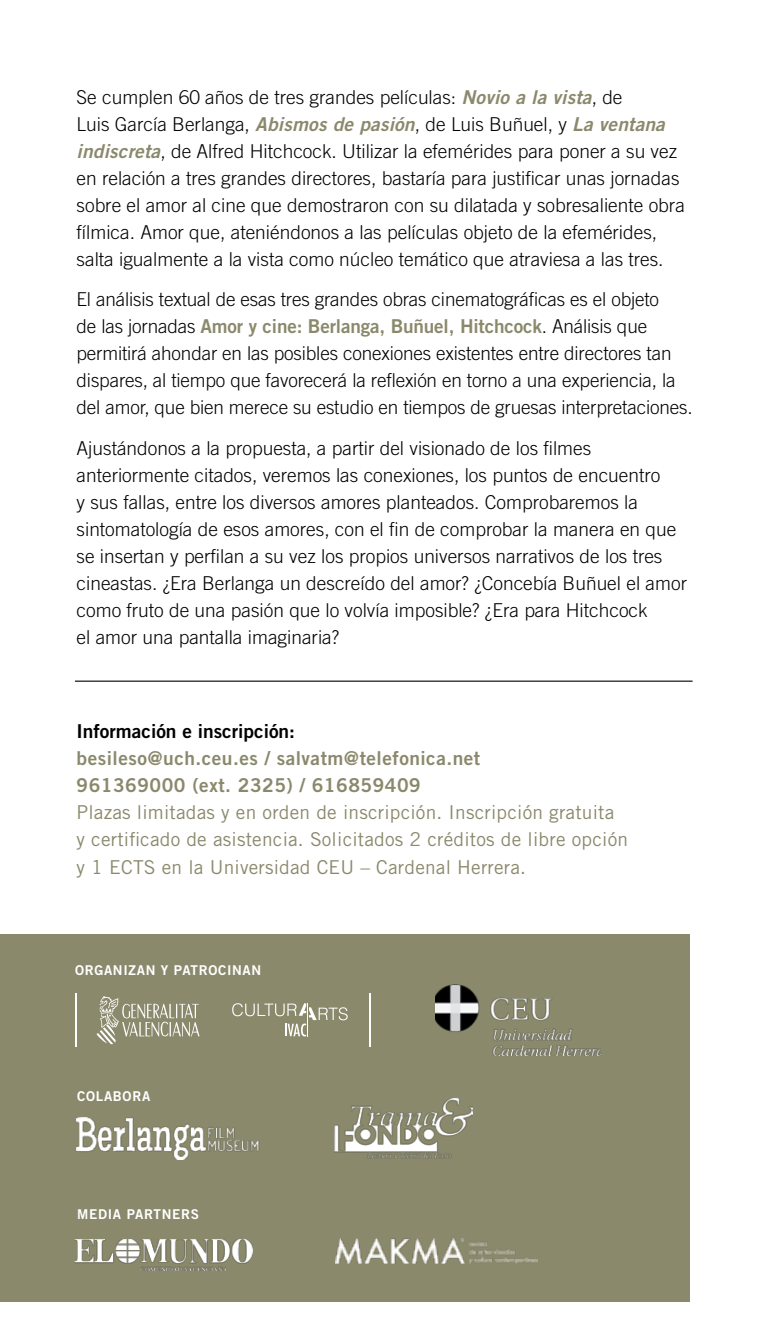
<style>
.page{position:relative;width:766px;height:1340px;background:#fff}
.page>*{position:absolute;margin:0;border:0;box-sizing:border-box;transform-origin:0 0}
.t1{font:300 19.12px/27px "Trade Gothic LT Std";color:#000}
.t2{font:19.12px/27px "Trade Gothic LT Std";letter-spacing:.01em;color:#8b896c}
.t3{font:19.12px/27px "Trade Gothic LT Std Bd 2";letter-spacing:.025em;color:#8b896c}
.t4{font:19.12px "Trade Gothic LT Std Bd 2";letter-spacing:-.01em;color:#8b896c}
.t5{font:19.12px "Trade Gothic LT Std Bd 2";color:#000}
.t6{font:13.5px "Trade Gothic LT Std Bd 2";letter-spacing:.05em;color:#fff}
.s1{font-family:"Trade Gothic LT Std Bd 2 Obl";font-weight:400;color:#8b896c}
.s2{font-family:"Trade Gothic LT Std";font-weight:300;color:#000}
</style>
<div class="page">
<div style="left:0;top:934px;width:689px;height:367px;background:#8b896c"></div>
<svg style="left:232px;top:1003px;width:115px;height:33px"></svg>
<hr style="left:75px;top:993px;width:1px;height:53px;background:#fff">
<hr style="left:369px;top:993px;width:1px;height:53px;background:#fff">
<svg style="left:96px;top:996px;width:103px;height:48px"></svg>
<img style="left:435px;top:984px;width:165px;height:71px">
<img style="left:334px;top:1098px;width:138px;height:60px">
<img style="left:74px;top:1239px;width:178px;height:31px">
<img style="left:335px;top:1238px;width:202px;height:25px">
<hr style="left:75px;top:680px;width:617px;height:1px;background:#000">
<img style="left:77px;top:1117px;width:182px;height:42px">
<p class="t1" style="left:77px;top:83px;width:609px">Se cumplen 60 años de tres grandes películas: <span class="s1">Novio a la vista</span>, de<br>Luis García Berlanga, <span class="s1">Abismos de pasión</span>, de Luis Buñuel, y <span class="s1">La ventana indiscreta</span>, de Alfred Hitchcock. Utilizar la efemérides para poner a su vez en relación a tres grandes directores, bastaría para justificar unas jornadas sobre el amor al cine que demostraron con su dilatada y sobresaliente obra fílmica. Amor que, ateniéndonos a las películas objeto de la efemérides, salta igualmente a la vista como núcleo temático que atraviesa a las tres.</p>
<p class="t1" style="left:77px;top:285px;width:584px">El análisis textual de esas tres grandes obras cinematográficas es el objeto</p>
<p class="t4" style="left:77px;top:314px;width:572px"><span class="s2">de las jornadas</span> Amor y cine: Berlanga, Buñuel, Hitchcock<span class="s2">. Análisis que</span></p>
<p class="t1" style="left:77px;top:339px;width:617px">permitirá ahondar en las posibles conexiones existentes entre directores tan dispares, al tiempo que favorecerá la reflexión en torno a una experiencia, la del amor, que bien merece su estudio en tiempos de gruesas interpretaciones.</p>
<p class="t1" style="left:77px;top:434px;width:611px">Ajustándonos a la propuesta, a partir del visionado de los filmes anteriormente citados, veremos las conexiones, los puntos de encuentro<br>y sus fallas, entre los diversos amores planteados. Comprobaremos la sintomatología de esos amores, con el fin de comprobar la manera en que se insertan y perfilan a su vez los propios universos narrativos de los tres cineastas. ¿Era Berlanga un descreído del amor? ¿Concebía Buñuel el amor como fruto de una pasión que lo volvía imposible? ¿Era para Hitchcock<br>el amor una pantalla imaginaria?</p>
<p class="t5" style="left:77px;top:719px;width:220px">Información e inscripción:</p>
<p class="t3" style="left:77px;top:744px;width:405px">besileso@uch.ceu.es / salvatm@telefonica.net<br>961369000 (ext. 2325) / 616859409</p>
<p class="t2" style="left:77px;top:799px;width:553px">Plazas limitadas y en orden de inscripción. Inscripción gratuita<br>y certificado de asistencia. Solicitados 2 créditos de libre opción y 1 ECTS en la Universidad CEU – Cardenal Herrera.</p>
<p class="t6" style="left:75px;top:961px;width:188px">ORGANIZAN Y PATROCINAN</p>
<p class="t6" style="left:77px;top:1087px;width:74px">COLABORA</p>
<p class="t6" style="left:77px;top:1205px;width:123px">MEDIA PARTNERS</p>
</div>
